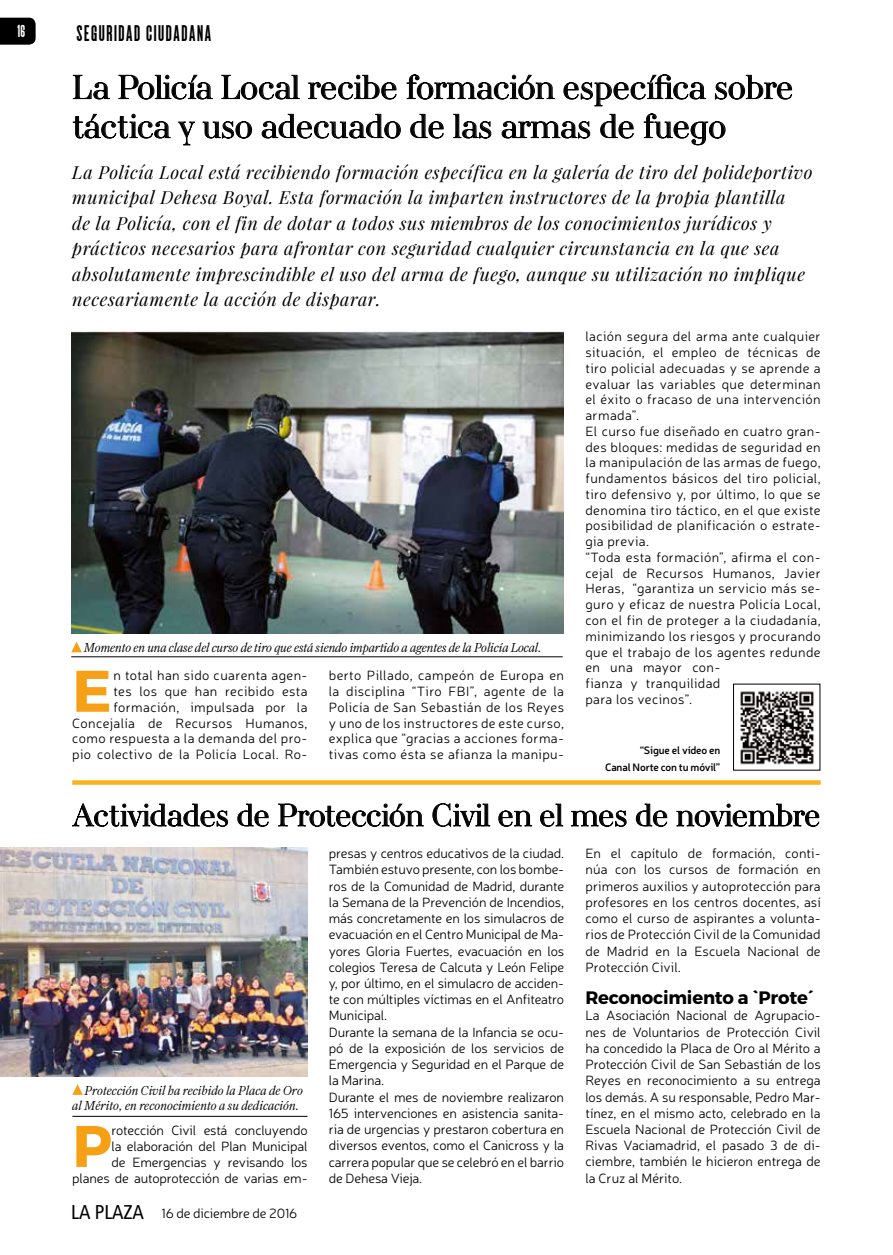
<style>
.page{position:relative;width:893px;height:1255px;background:#fff}
.page>*{position:absolute;margin:0;border:0;box-sizing:border-box;transform-origin:0 0}
.t1{font:700 58.5px "Montserrat";color:#f6a015}
.t2{font:300 34.5px/39px "AW Conqueror Didot";letter-spacing:-.01em;color:#000}
.t3{font:300 32.25px "AW Conqueror Didot";letter-spacing:-.01em;color:#000}
.t4{font:700 19.5px "Cactus";letter-spacing:.08em;color:#000}
.t5{font:italic 18px/25.5px "Playfair Display";letter-spacing:.03em;color:#000}
.t6{font:700 18px "Montserrat";letter-spacing:-.01em;color:#000}
.t7{font:700 15px "Cactus";color:#fff}
.t8{font:300 13.5px/15.8px "Neris";letter-spacing:.03em;color:#000;text-align:right}
.t9{font:300 13.5px/16.2px "Neris";letter-spacing:-.01em;color:#000;text-align:right}
.t10{font:300 13.5px/16.2px "Neris";letter-spacing:.01em;color:#000;text-align:justify}
.t11{font:italic 300 13.2px/15px "Farnham Display";letter-spacing:-.01em;color:#000;text-align:right}
.t12{font:600 10.65px/16px "Neris";letter-spacing:-.015em;color:#000;text-align:right}
.s1{font-family:"Frutiger LT Std";font-weight:400;font-stretch:condensed;font-size:19.95px}
</style>
<div class="page">
<svg style="left:0;top:18px;width:36px;height:27px"></svg>
<svg style="left:72px;top:803px;width:156px;height:24px"></svg>
<svg style="left:237px;top:803px;width:32px;height:24px"></svg>
<svg style="left:278px;top:803px;width:146px;height:24px"></svg>
<svg style="left:432px;top:803px;width:59px;height:24px"></svg>
<svg style="left:498px;top:810px;width:34px;height:17px"></svg>
<svg style="left:540px;top:803px;width:24px;height:24px"></svg>
<svg style="left:571px;top:810px;width:56px;height:17px"></svg>
<svg style="left:636px;top:803px;width:32px;height:24px"></svg>
<svg style="left:676px;top:803px;width:144px;height:24px"></svg>
<img style="left:0;top:847px;width:308px;height:229px">
<svg style="left:72px;top:780px;width:749px;height:4px;background:#fab72c"></svg>
<svg style="left:73px;top:75px;width:37px;height:25px"></svg>
<svg style="left:118px;top:74px;width:95px;height:26px"></svg>
<svg style="left:221px;top:75px;width:79px;height:25px"></svg>
<svg style="left:308px;top:74px;width:89px;height:26px"></svg>
<svg style="left:406px;top:74px;width:149px;height:26px"></svg>
<svg style="left:563px;top:74px;width:143px;height:32px"></svg>
<svg style="left:715px;top:75px;width:77px;height:25px"></svg>
<svg style="left:73px;top:113px;width:98px;height:26px"></svg>
<svg style="left:178px;top:121px;width:17px;height:24px"></svg>
<svg style="left:202px;top:121px;width:50px;height:18px"></svg>
<svg style="left:261px;top:114px;width:140px;height:25px"></svg>
<svg style="left:410px;top:114px;width:34px;height:25px"></svg>
<svg style="left:453px;top:114px;width:39px;height:25px"></svg>
<svg style="left:501px;top:121px;width:89px;height:18px"></svg>
<svg style="left:600px;top:114px;width:34px;height:25px"></svg>
<svg style="left:643px;top:113px;width:83px;height:32px"></svg>
<img style="left:72px;top:331px;width:491px;height:303px">
<img style="left:740px;top:691px;width:74px;height:74px">
<svg style="left:71px;top:641px;width:11px;height:11px"></svg>
<svg style="left:72px;top:1084px;width:11px;height:10px"></svg>
<hr style="left:71px;top:656px;width:492px;height:1px;background:#000">
<hr style="left:72px;top:1115px;width:235px;height:1px;background:#000">
<p class="t7" style="left:17px;top:21px;width:10px">16</p>
<h3 class="t4" style="left:77px;top:21px;width:136px">SEGURIDAD CIUDADANA</h3>
<h2 class="t2" style="left:72px;top:67px;width:723px">La Policía Local recibe formación específica sobre táctica y uso adecuado de las armas de fuego</h2>
<p class="t5" style="left:72px;top:159px;width:742px">La Policía Local está recibiendo formación específica en la galería de tiro del polideportivo municipal Dehesa Boyal. Esta formación la imparten instructores de la propia plantilla<br>de la Policía, con el fin de dotar a todos sus miembros de los conocimientos jurídicos y prácticos necesarios para afrontar con seguridad cualquier circunstancia en la que sea absolutamente imprescindible el uso del arma de fuego, aunque su utilización no implique necesariamente la acción de disparar.</p>
<p class="t8" style="left:585px;top:328px;width:237px;text-align:left">lación segura del arma ante cualquier situación, el empleo de técnicas de tiro policial adecuadas y se aprende a evaluar las variables que determinan el éxito o fracaso de una intervención armada”.<br>El curso fue diseñado en cuatro gran&shy;des bloques: medidas de seguridad en la manipulación de las armas de fuego, fundamentos básicos del tiro policial, tiro defensivo y, por último, lo que se denomina tiro táctico, en el que existe posibilidad de planificación o estrate&shy;gia previa.<br>“Toda esta formación”, afirma el con&shy;cejal de Recursos Humanos, Javier Heras, “garantiza un servicio más se&shy;guro y eficaz de nuestra Policía Local, con el fin de proteger a la ciudadanía, minimizando los riesgos y procurando que el trabajo de los agentes redunde en una mayor con-<br>fianza y tranquilidad<br>para los vecinos”.</p>
<p class="t12" style="left:605px;top:742px;width:117px">“Sigue el vídeo en<br>Canal Norte con tu móvil”</p>
<p class="t11" style="left:84px;top:640px;width:459px">Momento en una clase del curso de tiro que está siendo impartido a agentes de la Policía Local.</p>
<p class="t8" style="left:72px;top:667px;width:237px">n total han sido cuarenta agen-<br>tes los que han recibido esta formación, impulsada por la<br>Concejalía de Recursos Humanos, como respuesta a la demanda del pro&shy;pio colectivo de la Policía Local. Ro-</p>
<p class="t10" style="left:329px;top:667px;width:237px;line-height:15.8px">berto Pillado, campeón de Europa en la disciplina “Tiro FBI”, agente de la Policía de San Sebastián de los Reyes y uno de los instructores de este curso, explica que “gracias a acciones forma&shy;tivas como ésta se afianza la manipu-</p>
<h1 class="t1" style="left:72px;top:654px;width:41px">E</h1>
<h3 class="t3" style="left:72px;top:790px;width:750px">Actividades de Protección Civil en el mes de noviembre</h3>
<p class="t11" style="left:72px;top:1082px;width:232px">Protección Civil ha recibido la Placa de Oro al Mérito, en reconocimiento a su dedicación.</p>
<p class="t9" style="left:72px;top:1122px;width:237px;line-height:15.8px">rotección Civil está concluyendo<br>la elaboración del Plan Municipal<br>de Emergencias y revisando los planes de autoprotección de varias em-</p>
<h1 class="t1" style="left:72px;top:1109px;width:41px">P</h1>
<p class="t9" style="left:71px;top:1204px;width:228px"><span class="s1">LA PLAZA</span> 16 de diciembre de 2016</p>
<p class="t9" style="left:329px;top:844px;width:237px;text-align:left">presas y centros educativos de la ciudad.<br>También estuvo presente, con los bombe&shy;ros de la Comunidad de Madrid, durante la Semana de la Prevención de Incendios, más concretamente en los simulacros de evacuación en el Centro Municipal de Ma&shy;yores Gloria Fuertes, evacuación en los colegios Teresa de Calcuta y León Felipe y, por último, en el simulacro de acciden&shy;te con múltiples víctimas en el Anfiteatro Municipal.<br>Durante la semana de la Infancia se ocu&shy;pó de la exposición de los servicios de Emergencia y Seguridad en el Parque de la Marina.<br>Durante el mes de noviembre realizaron 165 intervenciones en asistencia sanita&shy;ria de urgencias y prestaron cobertura en diversos eventos, como el Canicross y la carrera popular que se celebró en el barrio de Dehesa Vieja.</p>
<p class="t10" style="left:585px;top:845px;width:237px">En el capítulo de formación, conti&shy;núa con los cursos de formación en primeros auxilios y autoprotección para profesores en los centros docentes, así como el curso de aspirantes a volunta&shy;rios de Protección Civil de la Comunidad de Madrid en la Escuela Nacional de Protección Civil.</p>
<h3 class="t6" style="left:585px;top:986px;width:230px">Reconocimiento a `Prote´</h3>
<p class="t10" style="left:585px;top:1007px;width:237px">La Asociación Nacional de Agrupacio&shy;nes de Voluntarios de Protección Civil ha concedido la Placa de Oro al Mérito a Protección Civil de San Sebastián de los Reyes en reconocimiento a su entrega los demás. A su responsable, Pedro Mar&shy;tínez, en el mismo acto, celebrado en la Escuela Nacional de Protección Civil de Rivas Vaciamadrid, el pasado 3 de di&shy;ciembre, también le hicieron entrega de la Cruz al Mérito.</p>
</div>
